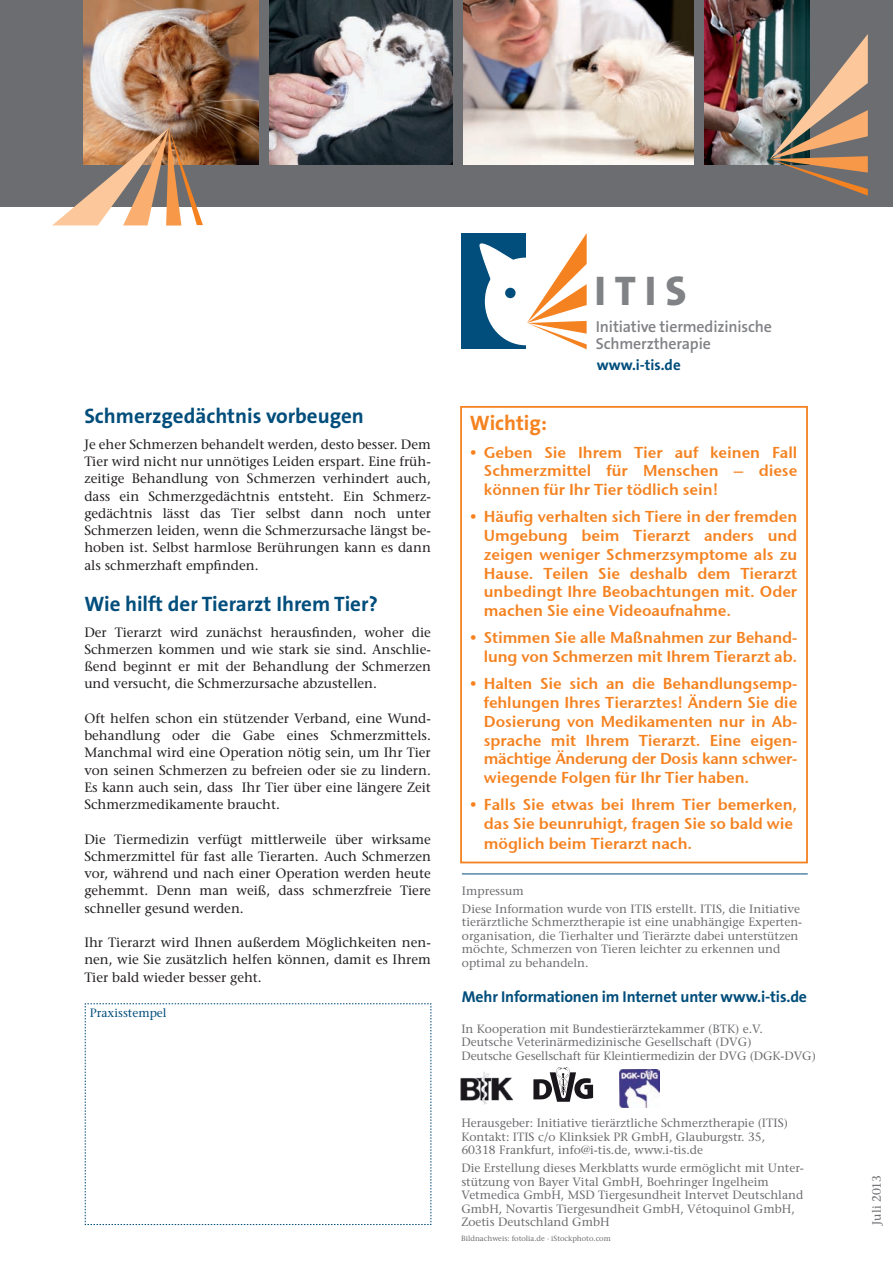
<style>
.page{position:relative;width:893px;height:1263px;background:#fff}
.page>*{position:absolute;margin:0;border:0;box-sizing:border-box;transform-origin:0 0}
.t1{font:800 41.7px "The Sans B8";color:#808285}
.t2{font:700 21px "The Sans B7";color:#014d7b}
.t3{font:700 21px "The Sans B7";color:#f58220}
.t4{font:600 15.9px/17.2px "The Sans B6";letter-spacing:-.01em;color:#808285}
.t5{font:15.75px/18.8px "Stone Sans Sem ITCTT Semi";letter-spacing:-.005em;color:#f58220;text-align:justify}
.t6{font:700 15.75px "The Sans B7";letter-spacing:-.01em;color:#014d7b}
.t7{font:700 15px "The Sans B7";color:#014d7b}
.t8{font:13.5px/17.2px "Stone Serif";color:#231f20;text-align:justify}
.t9{font:12px/13.5px "Stone Serif";color:#6c6d70}
.t10{font:12px "Stone Serif";color:#014d7b}
.t11{font:7.5px "Stone Serif";color:#6c6d70}
</style>
<div class="page">
<div style="left:460px;top:406px;width:348px;height:457px;border:2px solid #f58220"></div>
<div style="left:0;top:0;width:893px;height:206px;background:#6c6d70"></div>
<img style="left:463px;top:0;width:230px;height:165px">
<img style="left:705px;top:0;width:104px;height:165px">
<img style="left:84px;top:0;width:174px;height:165px">
<img style="left:269px;top:0;width:183px;height:165px">
<svg style="left:770px;top:34px;width:98px;height:162px"></svg>
<svg style="left:85px;top:1003px;width:346px;height:222px"></svg>
<img style="left:460px;top:1072px;width:53px;height:32px">
<img style="left:620px;top:1069px;width:40px;height:39px">
<svg style="left:533px;top:1067px;width:60px;height:35px"></svg>
<hr style="left:462px;top:873px;width:346px;height:1px;background:#014d7b">
<div style="left:461px;top:233px;width:65px;height:116px;background:#014d7b"></div>
<svg style="left:479px;top:233px;width:108px;height:116px"></svg>
<svg style="left:52px;top:128px;width:151px;height:98px"></svg>
<h2 class="t2" style="left:84px;top:405px;width:281px">Schmerzgedächtnis vorbeugen</h2>
<p class="t8" style="left:84px;top:435px;width:348px">Je eher Schmerzen behandelt werden, desto besser. Dem Tier wird nicht nur unnötiges Leiden erspart. Eine früh&shy;zeitige Behandlung von Schmerzen verhindert auch, dass ein Schmerzgedächtnis entsteht. Ein Schmerz&shy;gedächtnis lässt das Tier selbst dann noch unter Schmerzen leiden, wenn die Schmerzursache längst be&shy;hoben ist. Selbst harmlose Berührungen kann es dann als schmerzhaft empfinden.</p>
<h2 class="t2" style="left:84px;top:593px;width:295px">Wie hilft der Tierarzt Ihrem Tier?</h2>
<p class="t8" style="left:84px;top:623px;width:348px">Der Tierarzt wird zunächst herausfinden, woher die Schmerzen kommen und wie stark sie sind. Anschlie&shy;ßend beginnt er mit der Behandlung der Schmerzen und versucht, die Schmerzursache abzustellen.</p>
<p class="t8" style="left:84px;top:710px;width:348px">Oft helfen schon ein stützender Verband, eine Wund&shy;behandlung oder die Gabe eines Schmerzmittels.<br>Manchmal wird eine Operation nötig sein, um Ihr Tier von seinen Schmerzen zu befreien oder sie zu lindern.<br>Es kann auch sein, dass Ihr Tier über eine längere Zeit Schmerzmedikamente braucht.</p>
<p class="t8" style="left:84px;top:830px;width:348px">Die Tiermedizin verfügt mittlerweile über wirksame Schmerzmittel für fast alle Tierarten. Auch Schmerzen vor, während und nach einer Operation werden heute gehemmt. Denn man weiß, dass schmerzfreie Tiere schneller gesund werden.</p>
<p class="t8" style="left:84px;top:934px;width:348px">Ihr Tierarzt wird Ihnen außerdem Möglichkeiten nen&shy;nen, wie Sie zusätzlich helfen können, damit es Ihrem Tier bald wieder besser geht.</p>
<p class="t10" style="left:90px;top:1006px;width:78px">Praxisstempel</p>
<h1 class="t1" style="left:594px;top:269px;width:94px">ITIS</h1>
<p class="t4" style="left:596px;top:318px;width:178px">Initiative tiermedizinische<br>Schmerztherapie</p>
<p class="t7" style="left:597px;top:357px;width:85px">www.i-tis.de</p>
<h2 class="t3" style="left:470px;top:412px;width:79px">Wichtig:</h2>
<p class="t5" style="left:484px;top:442px;width:315px;text-indent:-14px">• Geben Sie Ihrem Tier auf keinen Fall Schmerzmittel für Menschen – diese können für Ihr Tier tödlich sein!</p>
<p class="t5" style="left:484px;top:507px;width:315px;text-indent:-14px">• Häufig verhalten sich Tiere in der fremden Umgebung beim Tierarzt anders und zeigen weniger Schmerzsymptome als zu Hause. Teilen Sie deshalb dem Tierarzt unbedingt Ihre Beobachtungen mit. Oder machen Sie eine Videoaufnahme.</p>
<p class="t5" style="left:470px;top:628px;width:329px;text-align:right">• Stimmen Sie alle Maßnahmen zur Behand&shy;lung von Schmerzen mit Ihrem Tierarzt ab.</p>
<p class="t5" style="left:484px;top:674px;width:315px;text-indent:-14px">• Halten Sie sich an die Behandlungsemp&shy;fehlungen Ihres Tierarztes! Ändern Sie die Dosierung von Medikamenten nur in Ab&shy;sprache mit Ihrem Tierarzt. Eine eigen&shy;mächtige Änderung der Dosis kann schwer&shy;wiegende Folgen für Ihr Tier haben.</p>
<p class="t5" style="left:470px;top:795px;width:329px;text-align:right">• Falls Sie etwas bei Ihrem Tier bemerken, das Sie beunruhigt, fragen Sie so bald wie</p>
<p class="t5" style="left:484px;top:834px;width:210px">möglich beim Tierarzt nach.</p>
<p class="t9" style="left:462px;top:882px;width:340px;line-height:17.7px">Impressum<br>Diese Information wurde von ITIS erstellt. ITIS, die Initiative</p>
<p class="t9" style="left:462px;top:915px;width:342px">tierärztliche Schmerztherapie ist eine unabhängige Experten&shy;organisation, die Tierhalter und Tierärzte dabei unterstützen möchte, Schmerzen von Tieren leichter zu erkennen und optimal zu behandeln.</p>
<p class="t6" style="left:462px;top:988px;width:347px">Mehr Informationen im Internet unter www.i-tis.de</p>
<p class="t9" style="left:461px;top:1022px;width:356px">In Kooperation mit Bundestierärztekammer (BTK) e.V.<br>Deutsche Veterinärmedizinische Gesellschaft (DVG)<br>Deutsche Gesellschaft für Kleintiermedizin der DVG (DGK-DVG)</p>
<p class="t9" style="left:461px;top:1116px;width:328px">Herausgeber: Initiative tierärztliche Schmerztherapie (ITIS)<br>Kontakt: ITIS c/o Klinksiek PR GmbH, Glauburgstr. 35,<br>60318 Frankfurt, info@i-tis.de, www.i-tis.de</p>
<p class="t9" style="left:461px;top:1161px;width:344px">Die Erstellung dieses Merkblatts wurde ermöglicht mit Unter&shy;stützung von Bayer Vital GmbH, Boehringer Ingelheim Vetmedica GmbH, MSD Tiergesundheit Intervet Deutschland GmbH, Novartis Tiergesundheit GmbH, Vétoquinol GmbH, Zoetis Deutschland GmbH</p>
<p class="t11" style="left:461px;top:1234px;width:151px">Bildnachweis: fotolia.de · iStockphoto.com</p>
<p class="t9" style="left:870px;top:1225px;width:51px;rotate:-90deg">Juli 2013</p>
</div>
